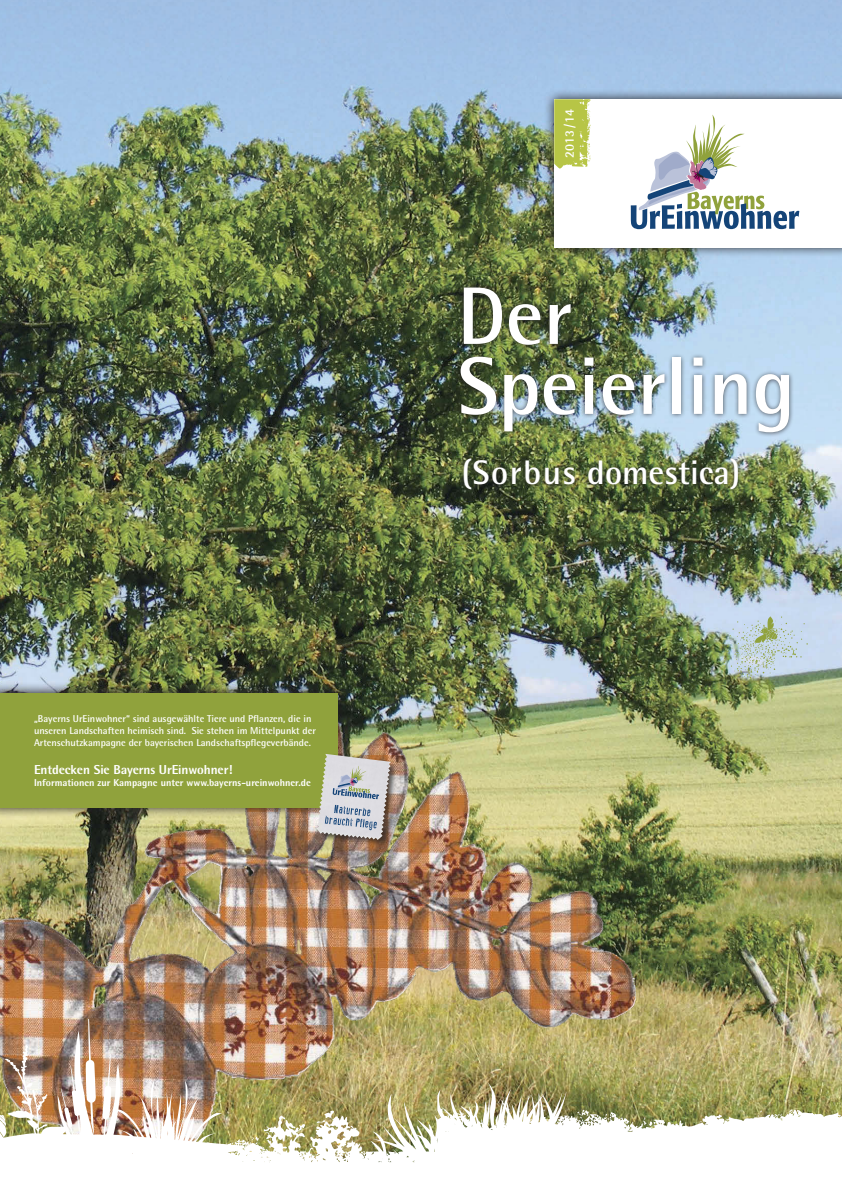
<style>
.page{position:relative;width:842px;height:1191px;background:#fff}
.page>*{position:absolute;margin:0;border:0;box-sizing:border-box;transform-origin:0 0}
.t1{font:700 81.6px/70px "Rotis Semi Sans";color:#fff}
.t2{font:700 34.1px "Rotis Semi Sans";color:#fff}
.t3{font:800 13px "Rotis Semi Sans";letter-spacing:-.01em;color:#fff}
.t4{font:700 13px "Rotis Semi Sans";color:#fff}
.t5{font:700 10px/12px "Rotis Semi Sans";color:#fff}
.t6{font:800 10px "Rotis Semi Sans";color:#fff}
</style>
<div class="page">
<img style="left:0;top:0;width:842px;height:1074px">
<img style="left:0;top:684px;width:642px;height:390px">
<img style="left:0;top:682px;width:348px;height:136px">
<div style="left:0;top:693px;width:337px;height:114px;background:#90a23c"></div>
<div style="left:455px;top:282px;width:339px;height:212px;background:#272425;opacity:.75"></div>
<img style="left:446px;top:1074px;width:396px;height:58px">
<img style="left:0;top:1018px;width:446px;height:145px">
<img style="left:544px;top:89px;width:298px;height:169px">
<div style="left:554px;top:99px;width:288px;height:148px;background:#fff"></div>
<svg style="left:631px;top:115px;width:168px;height:114px"></svg>
<svg style="left:554px;top:99px;width:37px;height:70px;background:#c1cd61"></svg>
<div style="left:316px;top:753px;width:84px;height:95px;background:#272425;opacity:.75"></div>
<img style="left:323px;top:754px;width:4px;height:26px">
<svg style="left:332px;top:765px;width:47px;height:34px;background:#bdc2c7"></svg>
<svg style="left:325px;top:805px;width:52px;height:25px"></svg>
<img style="left:721px;top:616px;width:87px;height:63px">
<p class="t5" style="left:34px;top:712px;width:283px">„Bayerns UrEinwohner“ sind ausgewählte Tiere und Pflanzen, die in unseren Landschaften heimisch sind. Sie stehen im Mittelpunkt der<br>Artenschutzkampagne der bayerischen Landschaftspflegeverbände.</p>
<h3 class="t3" style="left:34px;top:761px;width:200px">Entdecken Sie Bayerns UrEinwohner!</h3>
<p class="t6" style="left:34px;top:776px;width:278px">Informationen zur Kampagne unter www.bayerns-ureinwohner.de</p>
<h3 class="t4" style="left:561px;top:158px;width:50px;rotate:-90deg">2013/14</h3>
<h1 class="t1" style="left:457px;top:280px;width:339px">Der<br>Speierling</h1>
<h2 class="t2" style="left:462px;top:451px;width:281px">(Sorbus domestica)</h2>
</div>
